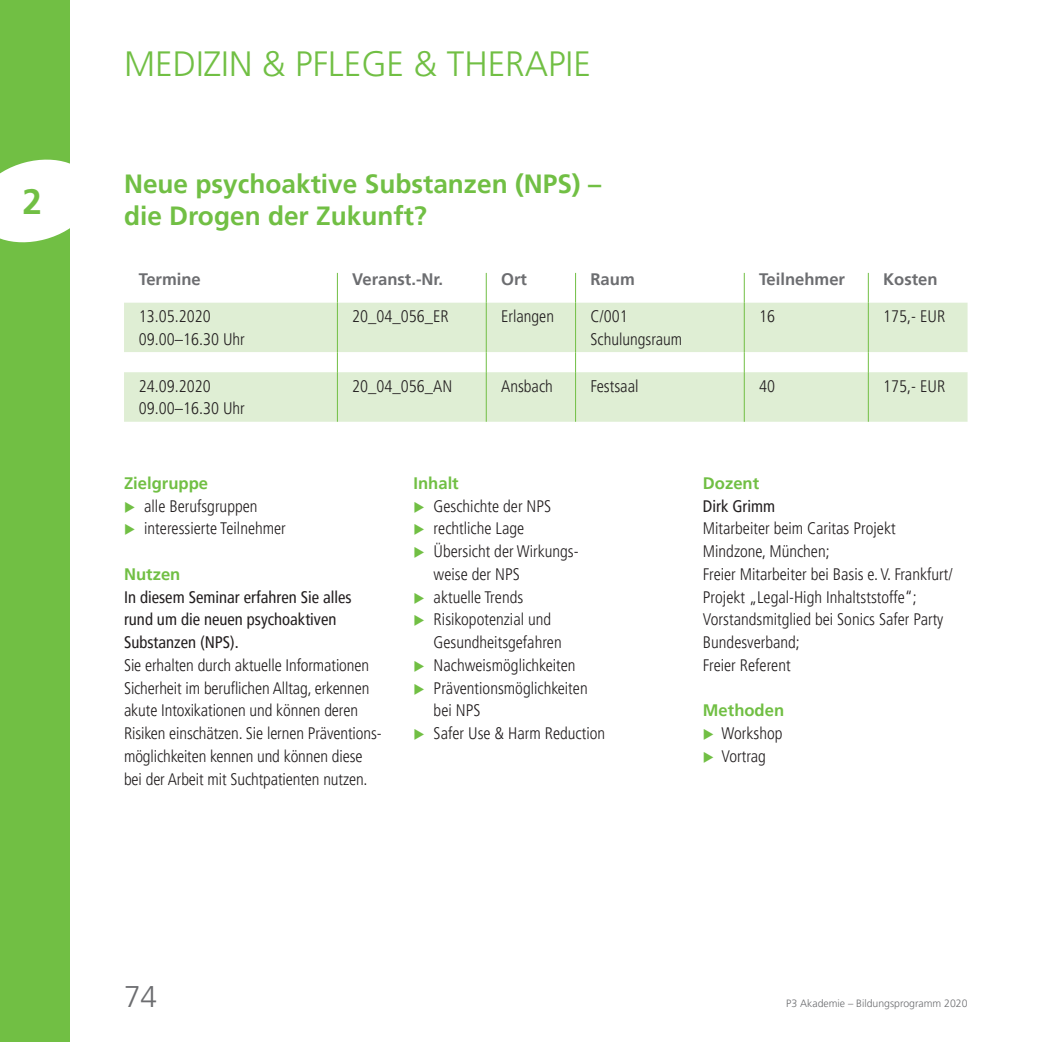
<style>
.page{position:relative;width:1042px;height:1042px;background:#fff}
.page>*{position:absolute;margin:0;border:0;box-sizing:border-box;transform-origin:0 0}
.t1{font:300 35px "Frutiger";color:#71bf44}
.t2{font:700 35px "Frutiger";color:#71bf44}
.t3{font:300 29.75px "Frutiger";color:#6c6d70}
.t4{font:700 26.25px/31.5px "Frutiger";color:#71bf44}
.t5{font:300 condensed 16.8px "Frutiger";color:#231f20}
.t6{font:300 condensed 16.62px/22.8px "Frutiger";color:#231f20}
.t7{font:condensed 16.62px/22.8px "Frutiger";color:#231f20}
.t8{font:700 16.62px "Frutiger";color:#6c6d70}
.t9{font:700 16.62px "Frutiger";color:#71bf44}
.t10{font:300 10.5px "Frutiger";color:#6c6d70}
.s1{color:#71bf44}
</style>
<div class="page">
<div style="left:0;top:0;width:69px;height:1042px;background:#71bf44"></div>
<svg style="left:0;top:154px;width:70px;height:94px"></svg>
<div style="left:124px;top:303px;width:843px;height:119px;background:#dfeed4"></div>
<hr style="left:337px;top:273px;width:1px;height:30px;background:#71bf44">
<hr style="left:486px;top:273px;width:1px;height:30px;background:#71bf44">
<hr style="left:575px;top:273px;width:1px;height:30px;background:#71bf44">
<hr style="left:744px;top:273px;width:1px;height:30px;background:#71bf44">
<hr style="left:868px;top:273px;width:1px;height:30px;background:#71bf44">
<hr style="left:337px;top:303px;width:1px;height:49px;background:#71bf44">
<hr style="left:486px;top:303px;width:1px;height:49px;background:#71bf44">
<hr style="left:575px;top:303px;width:1px;height:49px;background:#71bf44">
<hr style="left:744px;top:303px;width:1px;height:49px;background:#71bf44">
<hr style="left:868px;top:303px;width:1px;height:49px;background:#71bf44">
<svg style="left:124px;top:352px;width:843px;height:20px"></svg>
<hr style="left:337px;top:372px;width:1px;height:50px;background:#71bf44">
<hr style="left:486px;top:372px;width:1px;height:50px;background:#71bf44">
<hr style="left:575px;top:372px;width:1px;height:50px;background:#71bf44">
<hr style="left:744px;top:372px;width:1px;height:50px;background:#71bf44">
<hr style="left:868px;top:372px;width:1px;height:50px;background:#71bf44">
<h1 class="t2" style="left:23px;top:181px;width:21px">2</h1>
<h1 class="t1" style="left:124px;top:44px;width:468px">MEDIZIN &amp; PFLEGE &amp; THERAPIE</h1>
<h3 class="t4" style="left:124px;top:169px;width:478px">Neue psychoaktive Substanzen (NPS) – die Drogen der Zukunft?</h3>
<p class="t8" style="left:139px;top:270px;width:63px">Termine</p>
<p class="t8" style="left:352px;top:270px;width:92px">Veranst.-Nr.</p>
<p class="t8" style="left:501px;top:270px;width:27px">Ort</p>
<p class="t8" style="left:590px;top:270px;width:46px">Raum</p>
<p class="t8" style="left:759px;top:270px;width:87px">Teilnehmer</p>
<p class="t8" style="left:883px;top:270px;width:56px">Kosten</p>
<p class="t6" style="left:139px;top:305px;width:107px">13.05.2020<br>09.00–16.30 Uhr</p>
<p class="t6" style="left:352px;top:305px;width:98px">20_04_056_ER</p>
<p class="t6" style="left:501px;top:305px;width:54px">Erlangen</p>
<p class="t6" style="left:590px;top:305px;width:93px">C/001<br>Schulungsraum</p>
<p class="t6" style="left:759px;top:305px;width:17px">16</p>
<p class="t6" style="left:883px;top:305px;width:64px">175,- EUR</p>
<p class="t6" style="left:139px;top:375px;width:107px">24.09.2020<br>09.00–16.30 Uhr</p>
<p class="t6" style="left:352px;top:375px;width:101px">20_04_056_AN</p>
<p class="t6" style="left:501px;top:375px;width:53px">Ansbach</p>
<p class="t5" style="left:590px;top:376px;width:50px">Festsaal</p>
<p class="t6" style="left:759px;top:375px;width:17px">40</p>
<p class="t6" style="left:883px;top:375px;width:64px">175,- EUR</p>
<p class="t9" style="left:124px;top:473px;width:86px">Zielgruppe</p>
<p class="t6" style="left:124px;top:495px;width:135px"><span class="s1">◆</span> alle Berufsgruppen</p>
<p class="t6" style="left:124px;top:517px;width:163px"><span class="s1">◆</span> interessierte Teilnehmer</p>
<p class="t9" style="left:124px;top:564px;width:58px">Nutzen</p>
<p class="t7" style="left:124px;top:585px;width:229px">In diesem Seminar erfahren Sie alles rund um die neuen psychoaktiven<br>Substanzen (NPS).</p>
<p class="t6" style="left:124px;top:654px;width:259px">Sie erhalten durch aktuelle Informationen Sicherheit im beruflichen Alltag, erkennen akute Intoxikationen und können deren Risiken einschätzen. Sie lernen Präventions&shy;möglichkeiten kennen und können diese bei der Arbeit mit Suchtpatienten nutzen.</p>
<p class="t9" style="left:413px;top:473px;width:47px">Inhalt</p>
<p class="t6" style="left:413px;top:495px;width:139px"><span class="s1">◆</span> Geschichte der NPS</p>
<p class="t6" style="left:413px;top:517px;width:112px"><span class="s1">◆</span> rechtliche Lage</p>
<p class="t6" style="left:434px;top:540px;width:147px;text-indent:-20px"><span class="s1">◆</span> Übersicht der Wirkungs - weise der NPS</p>
<p class="t6" style="left:413px;top:586px;width:111px"><span class="s1">◆</span> aktuelle Trends</p>
<p class="t6" style="left:434px;top:608px;width:130px;text-indent:-20px"><span class="s1">◆</span> Risikopotenzial und<br>Gesund heits gefahren</p>
<p class="t6" style="left:413px;top:654px;width:164px"><span class="s1">◆</span> Nachweismöglichkeiten</p>
<p class="t6" style="left:434px;top:677px;width:156px;text-indent:-20px"><span class="s1">◆</span> Präventionsmöglichkeiten bei NPS</p>
<p class="t6" style="left:413px;top:722px;width:193px"><span class="s1">◆</span> Safer Use &amp; Harm Reduction</p>
<h2 class="t3" style="left:124px;top:980px;width:35px">74</h2>
<p class="t9" style="left:703px;top:473px;width:58px">Dozent</p>
<p class="t7" style="left:703px;top:494px;width:74px">Dirk Grimm</p>
<p class="t6" style="left:703px;top:517px;width:251px">Mitarbeiter beim Caritas Projekt<br>Mindzone, München;<br>Freier Mitarbeiter bei Basis e. V. Frankfurt/<br>Projekt „Legal-High Inhaltststoffe“;<br>Vorstandsmitglied bei Sonics Safer Party<br>Bundesverband;<br>Freier Referent</p>
<p class="t9" style="left:703px;top:701px;width:83px">Methoden</p>
<p class="t6" style="left:703px;top:722px;width:81px"><span class="s1">◆</span> Workshop</p>
<p class="t6" style="left:703px;top:745px;width:64px"><span class="s1">◆</span> Vortrag</p>
<p class="t10" style="left:786px;top:997px;width:183px">P3 Akademie – Bildungsprogramm 2020</p>
</div>
